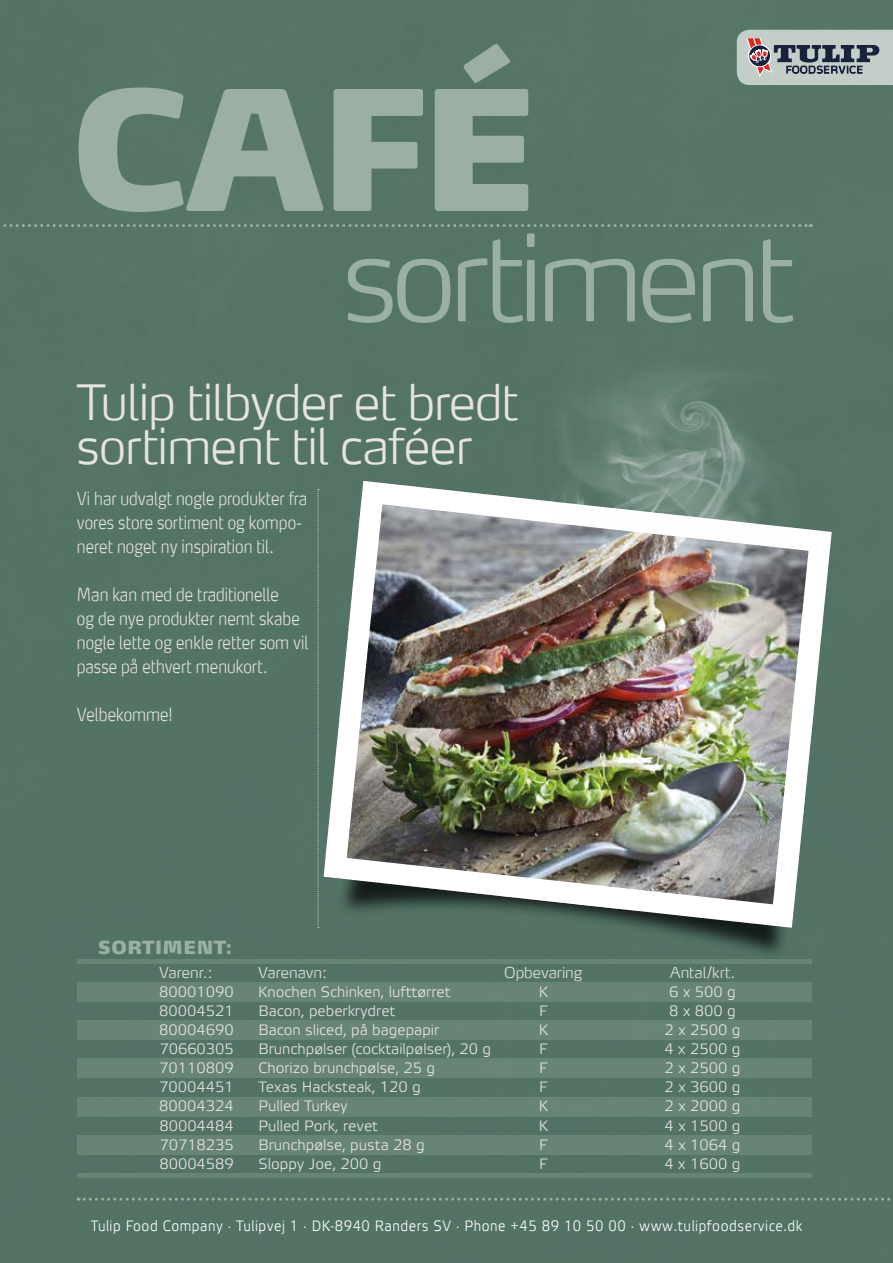
<style>
.page{position:relative;width:893px;height:1263px;background:#537465}
.page>*{position:absolute;margin:0;border:0;box-sizing:border-box;transform-origin:0 0}
.t1{font:900 165px "Max LF";color:#9bafa3}
.t2{font:200 117px "Max";letter-spacing:-.06em;color:#9bafa3}
.t3{font:200 48.6px/43.8px "Max";letter-spacing:-.02em;color:#e6e3e1}
.t4{font:200 18px/24px "Max";color:#e6e3e1;scale:.85 1}
.t5{font:900 18px "Max LF";color:#9bafa3}
.t6{font:15px "Etelka Light Pro";color:#e6e3e1}
.t7{font:15px "Etelka Light Pro";letter-spacing:.04em;color:#fff;scale:.9 1}
.t8{font:200 15px "Max";color:#e6e3e1}
</style>
<div class="page">
<svg style="left:0;top:224px;width:811px;height:3px;background:#6e8a7c"></svg>
<svg style="left:78px;top:1198px;width:815px;height:3px;background:#6c887a"></svg>
<div style="left:77px;top:982px;width:735px;height:19px;background:#688477"></div>
<div style="left:77px;top:1020px;width:735px;height:20px;background:#688477"></div>
<div style="left:77px;top:1059px;width:735px;height:19px;background:#688477"></div>
<div style="left:77px;top:1097px;width:735px;height:19px;background:#688477"></div>
<div style="left:77px;top:1135px;width:735px;height:19px;background:#688477"></div>
<hr style="left:77px;top:1174px;width:735px;height:4px;background:#688477">
<hr style="left:77px;top:959px;width:735px;height:4px;background:#688477">
<svg style="left:737px;top:30px;width:156px;height:55px;background:#a3aaab"></svg>
<div style="left:336px;top:775px;width:453px;height:185px;background:#000;opacity:.75"></div>
<img style="left:312px;top:469px;width:531px;height:470px">
<img style="left:510px;top:359px;width:369px;height:364px">
<h1 class="t1" style="left:68px;top:39px;width:474px">CAFÉ</h1>
<h2 class="t2" style="left:342px;top:206px;width:455px">sortiment</h2>
<h3 class="t3" style="left:77px;top:380px;width:444px">Tulip tilbyder et bredt sortiment til caféer</h3>
<p class="t4" style="left:77px;top:487px;width:272px">Vi har udvalgt nogle produkter fra vores store sortiment og kompo&shy;neret noget ny inspiration til.</p>
<p class="t4" style="left:77px;top:583px;width:274px">Man kan med de traditionelle<br>og de nye produkter nemt skabe nogle lette og enkle retter som vil passe på ethvert menukort.</p>
<p class="t4" style="left:77px;top:703px;width:114px">Velbekomme!</p>
<p class="t5" style="left:98px;top:935px;width:136px">SORTIMENT:</p>
<p class="t8" style="left:159px;top:963px;width:55px">Varenr.:</p>
<p class="t8" style="left:258px;top:963px;width:70px">Varenavn:</p>
<p class="t8" style="left:504px;top:963px;width:80px">Opbevaring</p>
<p class="t8" style="left:670px;top:963px;width:67px">Antal/krt.</p>
<p class="t6" style="left:159px;top:983px;width:76px">80001090</p>
<p class="t6" style="left:258px;top:983px;width:194px">Knochen Schinken, lufttørret</p>
<p class="t6" style="left:539px;top:983px;width:11px">K</p>
<p class="t6" style="left:669px;top:983px;width:68px">6 x 500 g</p>
<p class="t6" style="left:159px;top:1003px;width:76px">80004521</p>
<p class="t6" style="left:258px;top:1003px;width:139px">Bacon, peberkrydret</p>
<p class="t6" style="left:539px;top:1003px;width:10px">F</p>
<p class="t6" style="left:669px;top:1003px;width:68px">8 x 800 g</p>
<p class="t6" style="left:159px;top:1022px;width:76px">80004690</p>
<p class="t6" style="left:258px;top:1022px;width:183px">Bacon sliced, på bagepapir</p>
<p class="t6" style="left:539px;top:1022px;width:11px">K</p>
<p class="t6" style="left:664px;top:1022px;width:77px">2 x 2500 g</p>
<p class="t6" style="left:159px;top:1041px;width:76px">70660305</p>
<p class="t6" style="left:258px;top:1041px;width:234px">Brunchpølser (cocktailpølser), 20 g</p>
<p class="t6" style="left:539px;top:1041px;width:10px">F</p>
<p class="t6" style="left:664px;top:1041px;width:77px">4 x 2500 g</p>
<p class="t6" style="left:159px;top:1060px;width:76px">70110809</p>
<p class="t6" style="left:258px;top:1060px;width:178px">Chorizo brunchpølse, 25 g</p>
<p class="t6" style="left:539px;top:1060px;width:10px">F</p>
<p class="t6" style="left:664px;top:1060px;width:77px">2 x 2500 g</p>
<p class="t6" style="left:159px;top:1079px;width:76px">70004451</p>
<p class="t6" style="left:258px;top:1079px;width:164px">Texas Hacksteak, 120 g</p>
<p class="t6" style="left:539px;top:1079px;width:10px">F</p>
<p class="t6" style="left:664px;top:1079px;width:77px">2 x 3600 g</p>
<p class="t6" style="left:159px;top:1098px;width:76px">80004324</p>
<p class="t6" style="left:258px;top:1098px;width:91px">Pulled Turkey</p>
<p class="t6" style="left:539px;top:1098px;width:11px">K</p>
<p class="t6" style="left:664px;top:1098px;width:77px">2 x 2000 g</p>
<p class="t6" style="left:159px;top:1117px;width:76px">80004484</p>
<p class="t6" style="left:258px;top:1117px;width:121px">Pulled Pork, revet</p>
<p class="t6" style="left:539px;top:1117px;width:11px">K</p>
<p class="t6" style="left:664px;top:1117px;width:77px">4 x 1500 g</p>
<p class="t6" style="left:159px;top:1136px;width:76px">70718235</p>
<p class="t6" style="left:258px;top:1136px;width:168px">Brunchpølse, pusta 28 g</p>
<p class="t6" style="left:539px;top:1136px;width:10px">F</p>
<p class="t6" style="left:664px;top:1136px;width:77px">4 x 1064 g</p>
<p class="t6" style="left:159px;top:1156px;width:76px">80004589</p>
<p class="t6" style="left:258px;top:1156px;width:125px">Sloppy Joe, 200 g</p>
<p class="t6" style="left:539px;top:1156px;width:10px">F</p>
<p class="t6" style="left:664px;top:1156px;width:77px">4 x 1600 g</p>
<p class="t7" style="left:91px;top:1218px;width:792px">Tulip Food Company . Tulipvej 1 . DK-8940 Randers SV . Phone +45 89 10 50 00 . www.tulipfoodservice.dk</p>
</div>
